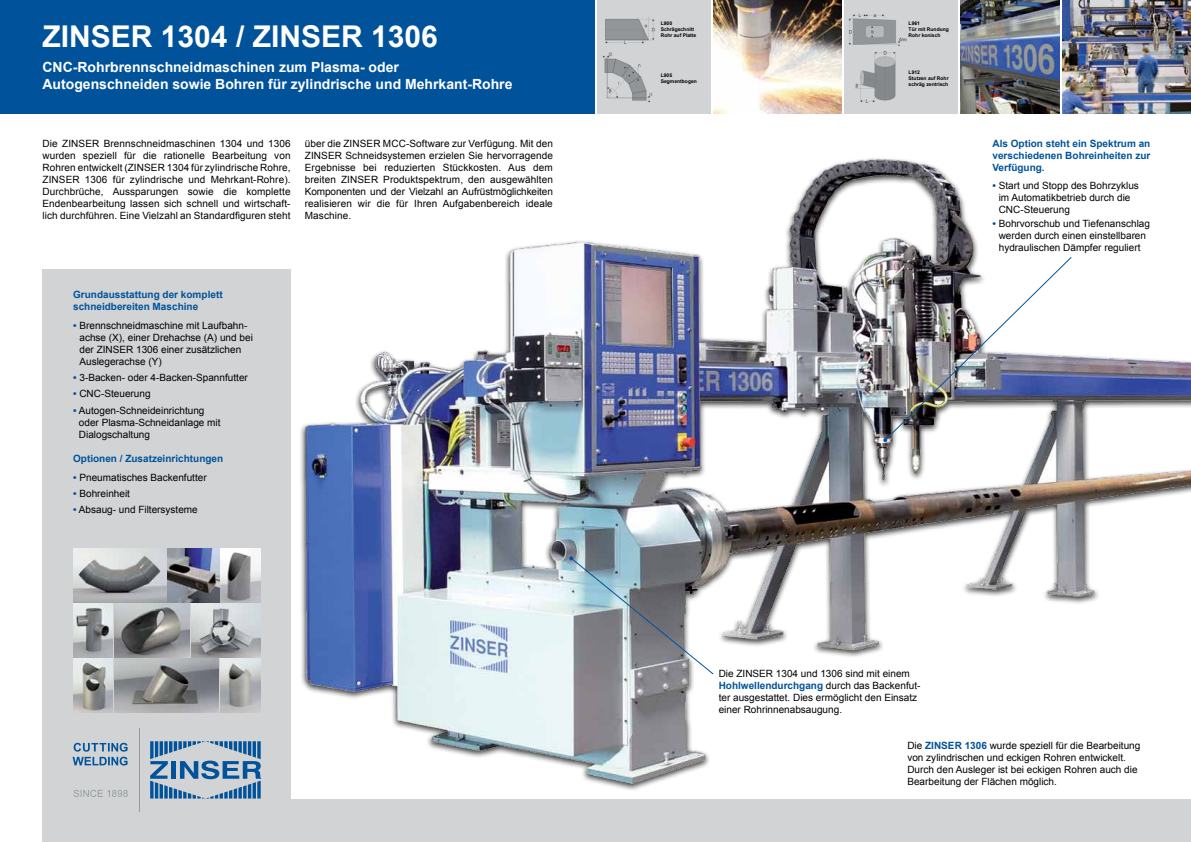
<style>
.page{position:relative;width:1191px;height:842px;background:#fff}
.page>*{position:absolute;margin:0;border:0;box-sizing:border-box;transform-origin:0 0}
.t1{font:700 30px "Arial";color:#fff}
.t2{font:700 14px/16.8px "Arial";color:#fff}
.t3{font:10px/12px "Arial";color:#000}
.t4{font:700 10px/12px "Arial";color:#00539b;text-align:justify}
.t5{font:700 5px/6px "Arial";color:#000}
.s1{font-weight:700;color:#00539b}
</style>
<div class="page">
<img style="left:300px;top:158px;width:891px;height:632px">
<div style="left:0;top:0;width:594px;height:113px;background:#00539b"></div>
<div style="left:597px;top:0;width:113px;height:113px;background:#d1d3d4"></div>
<img style="left:713px;top:0;width:128px;height:113px">
<div style="left:844px;top:0;width:113px;height:113px;background:#d1d3d4"></div>
<img style="left:960px;top:0;width:99px;height:113px">
<img style="left:1062px;top:0;width:129px;height:113px">
<div style="left:43px;top:269px;width:248px;height:573px;background:#d1d3d4"></div>
<svg style="left:73px;top:790px;width:55px;height:7px"></svg>
<svg style="left:73px;top:743px;width:55px;height:22px"></svg>
<svg style="left:150px;top:741px;width:111px;height:57px"></svg>
<hr style="left:139px;top:728px;width:1px;height:83px;background:#949ca1">
<img style="left:73px;top:549px;width:187px;height:164px">
<div style="left:282px;top:799px;width:909px;height:43px;background:#d1d3d4"></div>
<img style="left:605px;top:17px;width:50px;height:27px">
<img style="left:602px;top:52px;width:50px;height:51px">
<img style="left:855px;top:51px;width:41px;height:52px">
<img style="left:848px;top:13px;width:59px;height:32px">
<svg style="left:569px;top:556px;width:145px;height:119px;background:#949ca3"></svg>
<img style="left:883px;top:256px;width:189px;height:186px">
<h1 class="t1" style="left:43px;top:16px;width:397px">ZINSER 1304 / ZINSER 1306</h1>
<h2 class="t2" style="left:43px;top:59px;width:471px">CNC-Rohrbrennschneidmaschinen zum Plasma- oder<br>Autogenschneiden sowie Bohren für zylindrische und Mehrkant-Rohre</h2>
<p class="t5" style="left:661px;top:20px;width:37px">L900<br>Schrägschnitt<br>Rohr auf Platte</p>
<p class="t5" style="left:661px;top:72px;width:38px">L905<br>Segmentbogen</p>
<p class="t5" style="left:908px;top:20px;width:42px">L961<br>Tür mit Rundung<br>Rohr konisch</p>
<p class="t5" style="left:908px;top:69px;width:41px">L912<br>Stutzen auf Rohr schräg zentrisch</p>
<p class="t3" style="left:43px;top:137px;width:250px;text-align:justify">Die ZINSER Brennschneidmaschinen 1304 und 1306 wurden speziell für die rationelle Bearbeitung von Rohren entwickelt (ZINSER 1304 für zylindrische Rohre, ZINSER 1306 für zylindrische und Mehrkant-Rohre).<br>Durchbrüche, Aussparungen sowie die komplette Endenbearbeitung lassen sich schnell und wirtschaft&shy;lich durchführen. Eine Vielzahl an Standardfiguren steht</p>
<p class="t3" style="left:305px;top:137px;width:250px;text-align:justify">über die ZINSER MCC-Software zur Verfügung. Mit den ZINSER Schneidsystemen erzielen Sie hervorragende Ergebnisse bei reduzierten Stückkosten. Aus dem breiten ZINSER Produktspektrum, den ausgewählten Komponenten und der Vielzahl an Aufrüstmöglichkeiten realisieren wir die für Ihren Aufgabenbereich ideale Maschine.</p>
<p class="t4" style="left:992px;top:138px;width:159px">Als Option steht ein Spektrum an verschiedenen Bohreinheiten zur Verfügung.</p>
<p class="t3" style="left:998px;top:179px;width:142px;text-indent:-6px"><span class="s1">•</span> Start und Stopp des Bohrzyklus im Automatikbetrieb durch die<br>CNC-Steuerung</p>
<p class="t3" style="left:992px;top:218px;width:159px;text-align:center"><span class="s1">•</span> Bohrvorschub und Tiefenanschlag werden durch einen einstellbaren hydraulischen Dämpfer reguliert</p>
<p class="t4" style="left:73px;top:289px;width:151px">Grundausstattung der komplett schneidbereiten Maschine</p>
<p class="t3" style="left:79px;top:320px;width:175px;text-indent:-6px"><span class="s1">•</span> Brennschneidmaschine mit Laufbahn&shy;achse (X), einer Drehachse (A) und bei der ZINSER 1306 einer zusätzlichen<br>Auslegerachse (Y)</p>
<p class="t3" style="left:73px;top:372px;width:176px"><span class="s1">•</span> 3-Backen- oder 4-Backen-Spannfutter</p>
<p class="t3" style="left:73px;top:388px;width:79px"><span class="s1">•</span> CNC-Steuerung</p>
<p class="t3" style="left:79px;top:404px;width:143px;text-indent:-6px"><span class="s1">•</span> Autogen-Schneideinrichtung oder Plasma-Schneidanlage mit<br>Dialogschaltung</p>
<p class="t4" style="left:73px;top:452px;width:152px">Optionen / Zusatzeinrichtungen</p>
<p class="t3" style="left:73px;top:471px;width:135px"><span class="s1">•</span> Pneumatisches Backenfutter</p>
<p class="t3" style="left:73px;top:488px;width:58px"><span class="s1">•</span> Bohreinheit</p>
<p class="t3" style="left:73px;top:504px;width:126px"><span class="s1">•</span> Absaug- und Filtersysteme</p>
<p class="t3" style="left:718px;top:668px;width:203px">Die ZINSER 1304 und 1306 sind mit einem <span class="s1">Hohlwellendurchgang</span> durch das Backenfut&shy;ter ausgestattet. Dies ermöglicht den Einsatz einer Rohrinnenabsaugung.</p>
<p class="t3" style="left:907px;top:740px;width:234px">Die <span class="s1">ZINSER 1306</span> wurde speziell für die Bearbeitung von zylindrischen und eckigen Rohren entwickelt.<br>Durch den Ausleger ist bei eckigen Rohren auch die Bearbeitung der Flächen möglich.</p>
</div>
